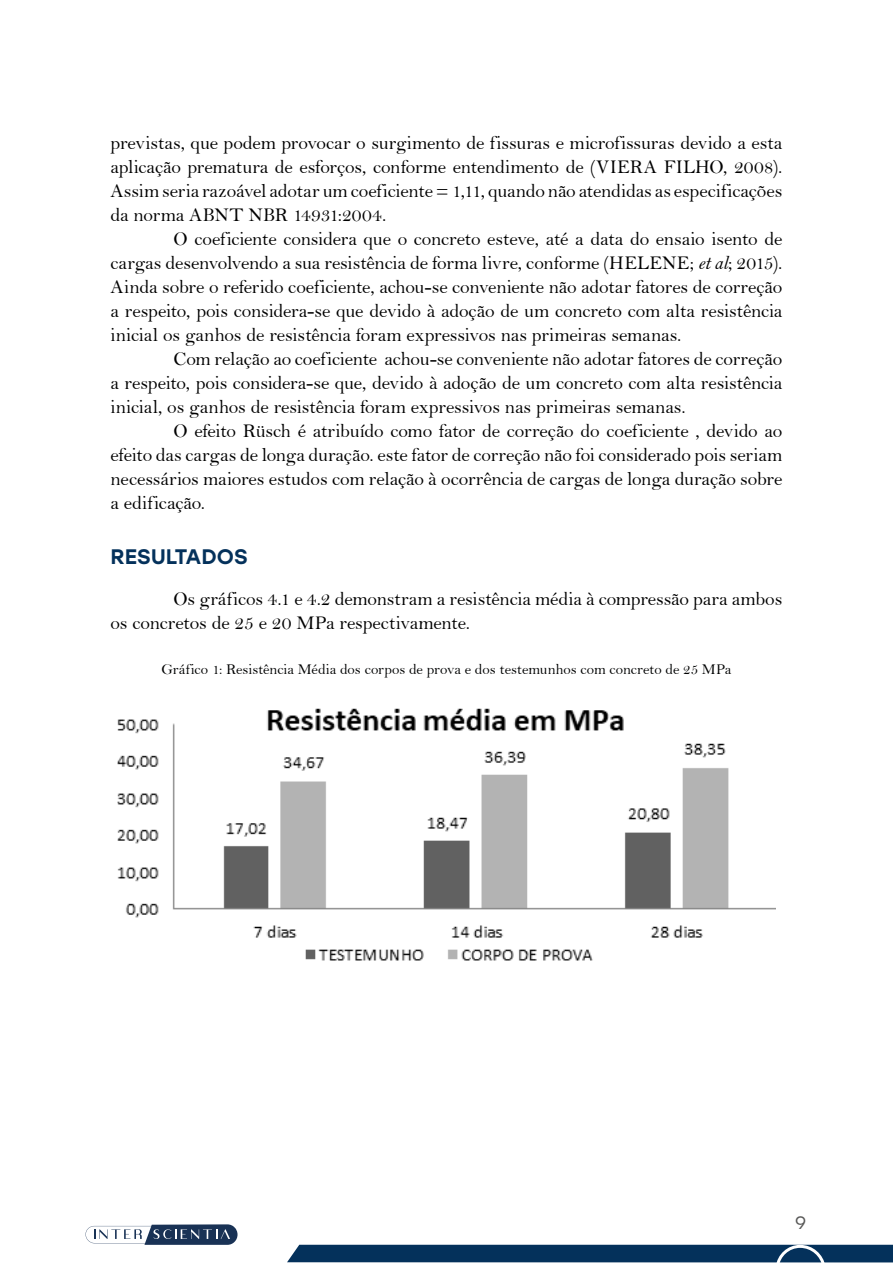
<style>
.page{position:relative;width:893px;height:1263px;background:#fff}
.page>*{position:absolute;margin:0;border:0;box-sizing:border-box;transform-origin:0 0}
.t1{font:500 21px "Stolzl";color:#04315b}
.t2{font:19.5px/24px "Bell";letter-spacing:-.01em;color:#000;text-align:justify}
.t3{font:18px "Stolzl";color:#575756}
.t4{font:15px "Bell";color:#010202}
.s1{font-family:"Bell MT Italic"}
</style>
<div class="page">
<svg style="left:86px;top:1224px;width:152px;height:21px"></svg>
<svg style="left:287px;top:1244px;width:606px;height:19px;background:#1c456b"></svg>
<img style="left:117px;top:708px;width:659px;height:253px">
<p class="t2" style="left:111px;top:131px;width:673px">previstas, que podem provocar o surgimento de fissuras e microfissuras devido a esta aplicação prematura de esforços, conforme entendimento de (VIERA FILHO, 2008).<br>Assim seria razoável adotar um coeficiente = 1,11, quando não atendidas as especificações da norma ABNT NBR 14931:2004.</p>
<p class="t2" style="left:111px;top:227px;width:673px;text-indent:63px">O coeficiente considera que o concreto esteve, até a data do ensaio isento de cargas desenvolvendo a sua resistência de forma livre, conforme (HELENE; <span class="s1">et al</span>; 2015).<br>Ainda sobre o referido coeficiente, achou-se conveniente não adotar fatores de correção a respeito, pois considera-se que devido à adoção de um concreto com alta resistência inicial os ganhos de resistência foram expressivos nas primeiras semanas.</p>
<p class="t2" style="left:111px;top:347px;width:673px;text-indent:63px">Com relação ao coeficiente achou-se conveniente não adotar fatores de correção a respeito, pois considera-se que, devido à adoção de um concreto com alta resistência inicial, os ganhos de resistência foram expressivos nas primeiras semanas.</p>
<p class="t2" style="left:111px;top:419px;width:673px;text-indent:63px">O efeito Rüsch é atribuído como fator de correção do coeficiente , devido ao efeito das cargas de longa duração. este fator de correção não foi considerado pois seriam necessários maiores estudos com relação à ocorrência de cargas de longa duração sobre a edificação.</p>
<p class="t1" style="left:111px;top:542px;width:139px">RESULTADOS</p>
<p class="t2" style="left:111px;top:587px;width:673px;text-indent:63px">Os gráficos 4.1 e 4.2 demonstram a resistência média à compressão para ambos os concretos de 25 e 20 MPa respectivamente.</p>
<p class="t4" style="left:161px;top:660px;width:572px">Gráfico 1: Resistência Média dos corpos de prova e dos testemunhos com concreto de 25 MPa</p>
<p class="t3" style="left:795px;top:1210px;width:12px">9</p>
</div>
